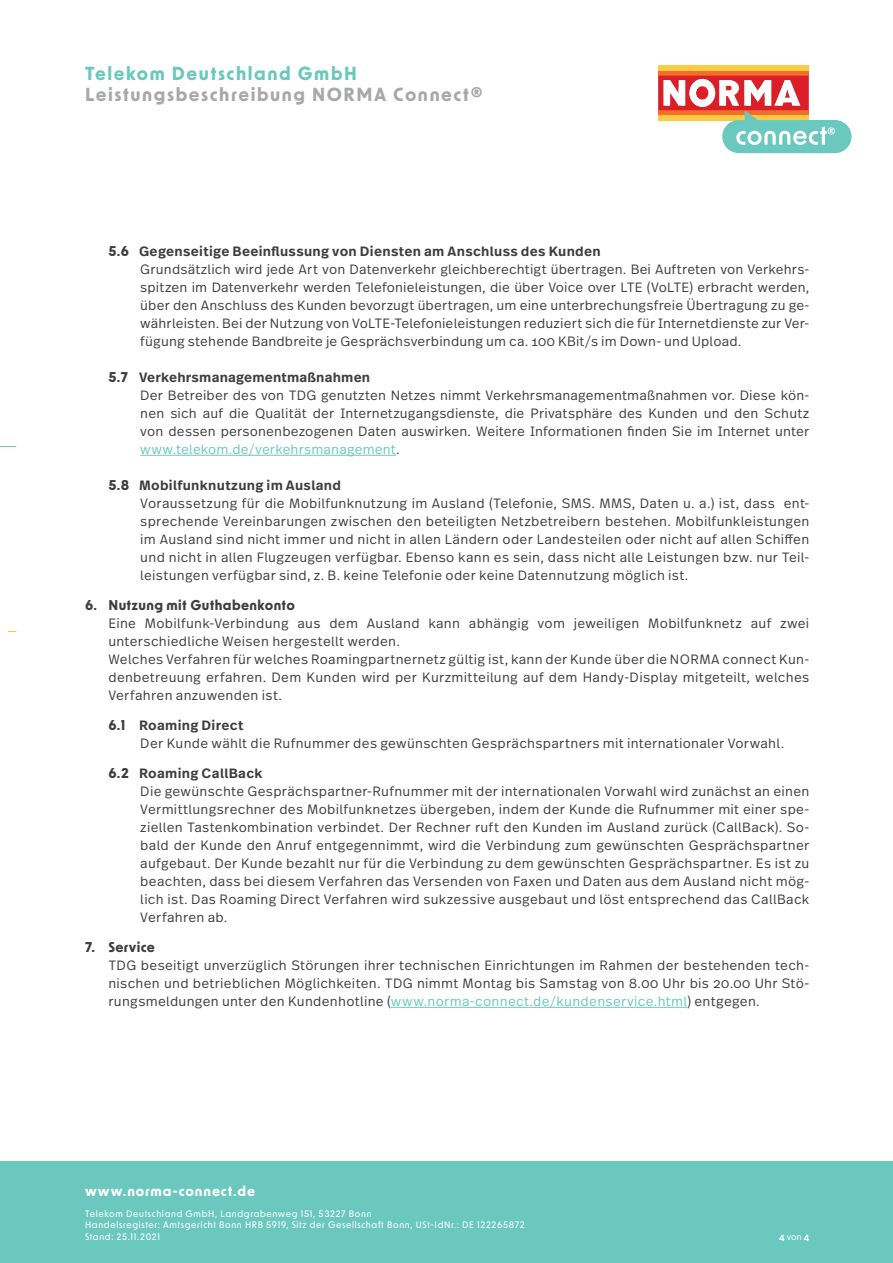
<style>
.page{position:relative;width:893px;height:1263px;background:#fff}
.page>*{position:absolute;margin:0;border:0;box-sizing:border-box;transform-origin:0 0}
.t1{font:700 18px "New Order";letter-spacing:.085em;color:#a7a8ac}
.t2{font:700 18px "New Order";letter-spacing:.085em;color:#6bc8be}
.t3{font:300 13.5px/18px "Real Text Pro";letter-spacing:.02em;color:#3e3e3f;text-align:justify}
.P_Liste_Kopie{font:600 13.5px "Real Text Pro";letter-spacing:.025em;color:#3e3e3f}
.t4{font:700 13.5px "New Order";letter-spacing:.025em;color:#3e3e3f}
.t5{font:700 13.5px "New Order";letter-spacing:.065em;color:#fff}
.t6{font:500 9px/10.5px "New Order";letter-spacing:.075em;color:#fff}
.t7{font:300 9px "Real Text Pro";color:#fff}
.s1{font-family:"New Order";font-weight:700}
.s2{color:#6bc8be}
.s3{font-weight:600}
</style>
<div class="page">
<div style="left:0;top:1161px;width:893px;height:102px;background:#6bc8be"></div>
<div style="left:661px;top:65px;width:148px;height:6px;background:#feca42"></div>
<div style="left:661px;top:115px;width:148px;height:6px;background:#feca42"></div>
<div style="left:661px;top:71px;width:148px;height:5px;background:#f36e2a"></div>
<div style="left:661px;top:110px;width:148px;height:5px;background:#f36e2a"></div>
<div style="left:725px;top:120px;width:126px;height:33px;background:#6bc8be;border-radius:17px"></div>
<svg style="left:0;top:446px;width:16px;height:1px"></svg>
<div style="left:658px;top:65px;width:148px;height:6px;background:#feca42"></div>
<div style="left:658px;top:115px;width:148px;height:6px;background:#feca42"></div>
<div style="left:658px;top:71px;width:148px;height:5px;background:#f36e2a"></div>
<div style="left:658px;top:110px;width:148px;height:5px;background:#f36e2a"></div>
<div style="left:722px;top:120px;width:126px;height:33px;background:#6bc8be;border-radius:17px"></div>
<svg style="left:736px;top:126px;width:99px;height:19px"></svg>
<svg style="left:658px;top:76px;width:151px;height:34px"></svg>
<hr style="left:140px;top:455px;width:256px;height:1px;background:#6bc8be">
<hr style="left:391px;top:1007px;width:296px;height:1px;background:#6bc8be">
<h1 class="t2" style="left:85px;top:61px;width:273px">Telekom Deutschland GmbH</h1>
<h1 class="t1" style="left:85px;top:82px;width:399px">Leistungsbeschreibung NORMA Connect®</h1>
<p class="P_Liste_Kopie" style="left:108px;top:241px;width:494px"><span class="s1">5.6</span> Gegenseitige Beeinflussung von Diensten am Anschluss des Kunden</p>
<p class="t3" style="left:140px;top:260px;width:671px">Grundsätzlich wird jede Art von Datenverkehr gleichberechtigt übertragen. Bei Auftreten von Verkehrs&shy;spitzen im Datenverkehr werden Telefonieleistungen, die über Voice over LTE (VoLTE) erbracht werden, über den Anschluss des Kunden bevorzugt übertragen, um eine unterbrechungsfreie Übertragung zu ge&shy;währleisten. Bei der Nutzung von VoLTE-Telefonieleistungen reduziert sich die für Internetdienste zur Ver&shy;fügung stehende Bandbreite je Gesprächsverbindung um ca. 100 KBit/s im Down- und Upload.</p>
<p class="P_Liste_Kopie" style="left:108px;top:367px;width:263px"><span class="s1">5.7</span> Verkehrsmanagementmaßnahmen</p>
<p class="t3" style="left:140px;top:386px;width:670px">Der Betreiber des von TDG genutzten Netzes nimmt Verkehrsmanagementmaßnahmen vor. Diese kön&shy;nen sich auf die Qualität der Internetzugangsdienste, die Privatsphäre des Kunden und den Schutz von dessen personenbezogenen Daten auswirken. Weitere Informationen finden Sie im Internet unter <span class="s2">www.telekom.de/verkehrsmanagement</span>.</p>
<p class="P_Liste_Kopie" style="left:108px;top:475px;width:234px"><span class="s1">5.8</span> Mobilfunknutzung im Ausland</p>
<p class="t3" style="left:140px;top:494px;width:671px">Voraussetzung für die Mobilfunknutzung im Ausland (Telefonie, SMS. MMS, Daten u. a.) ist, dass ent&shy;sprechende Vereinbarungen zwischen den beteiligten Netzbetreibern bestehen. Mobilfunkleistungen im Ausland sind nicht immer und nicht in allen Ländern oder Landesteilen oder nicht auf allen Schiffen und nicht in allen Flugzeugen verfügbar. Ebenso kann es sein, dass nicht alle Leistungen bzw. nur Teil&shy;leistungen verfügbar sind, z. B. keine Telefonie oder keine Datennutzung möglich ist.</p>
<p class="t4" style="left:85px;top:596px;width:211px">6. Nutzung mit Guthabenkonto</p>
<p class="t3" style="left:108px;top:614px;width:702px">Eine Mobilfunk-Verbindung aus dem Ausland kann abhängig vom jeweiligen Mobilfunknetz auf zwei unterschiedliche Weisen hergestellt werden.</p>
<p class="t3" style="left:108px;top:650px;width:702px">Welches Verfahren für welches Roamingpartnernetz gültig ist, kann der Kunde über die NORMA connect Kun&shy;denbetreuung erfahren. Dem Kunden wird per Kurzmitteilung auf dem Handy-Display mitgeteilt, welches Verfahren anzuwenden ist.</p>
<p class="P_Liste_Kopie" style="left:108px;top:715px;width:137px"><span class="s1">6.1</span> Roaming Direct</p>
<p class="t3" style="left:140px;top:734px;width:645px">Der Kunde wählt die Rufnummer des gewünschten Gesprächspartners mit internationaler Vorwahl.</p>
<p class="P_Liste_Kopie" style="left:108px;top:763px;width:156px"><span class="s1">6.2</span> Roaming CallBack</p>
<p class="t3" style="left:140px;top:782px;width:671px">Die gewünschte Gesprächspartner-Rufnummer mit der internationalen Vorwahl wird zunächst an einen Vermittlungsrechner des Mobilfunknetzes übergeben, indem der Kunde die Rufnummer mit einer spe&shy;ziellen Tastenkombination verbindet. Der Rechner ruft den Kunden im Ausland zurück (CallBack). So&shy;bald der Kunde den Anruf entgegennimmt, wird die Verbindung zum gewünschten Gesprächspartner aufgebaut. Der Kunde bezahlt nur für die Verbindung zu dem gewünschten Gesprächspartner. Es ist zu beachten, dass bei diesem Verfahren das Versenden von Faxen und Daten aus dem Ausland nicht mög&shy;lich ist. Das Roaming Direct Verfahren wird sukzessive ausgebaut und löst entsprechend das CallBack Verfahren ab.</p>
<p class="t4" style="left:85px;top:938px;width:71px">7. Service</p>
<p class="t3" style="left:108px;top:956px;width:702px">TDG beseitigt unverzüglich Störungen ihrer technischen Einrichtungen im Rahmen der bestehenden tech&shy;nischen und betrieblichen Möglichkeiten. TDG nimmt Montag bis Samstag von 8.00 Uhr bis 20.00 Uhr Stö&shy;rungsmeldungen unter den Kundenhotline (<span class="s2">www.norma-connect.de/kundenservice.html</span>) entgegen.</p>
<p class="t5" style="left:85px;top:1182px;width:172px">www.norma-connect.de</p>
<p class="t6" style="left:85px;top:1208px;width:441px">Telekom Deutschland GmbH, Landgrabenweg 151, 53227 Bonn<br>Handelsregister: Amtsgericht Bonn HRB 5919, Sitz der Gesellschaft Bonn, USt-IdNr.: DE 122265872</p>
<p class="t6" style="left:85px;top:1231px;width:76px">Stand: 25.11.2021</p>
<p class="t7" style="left:779px;top:1230px;width:32px"><span class="s3">4</span> von <span class="s3">4</span></p>
</div>
